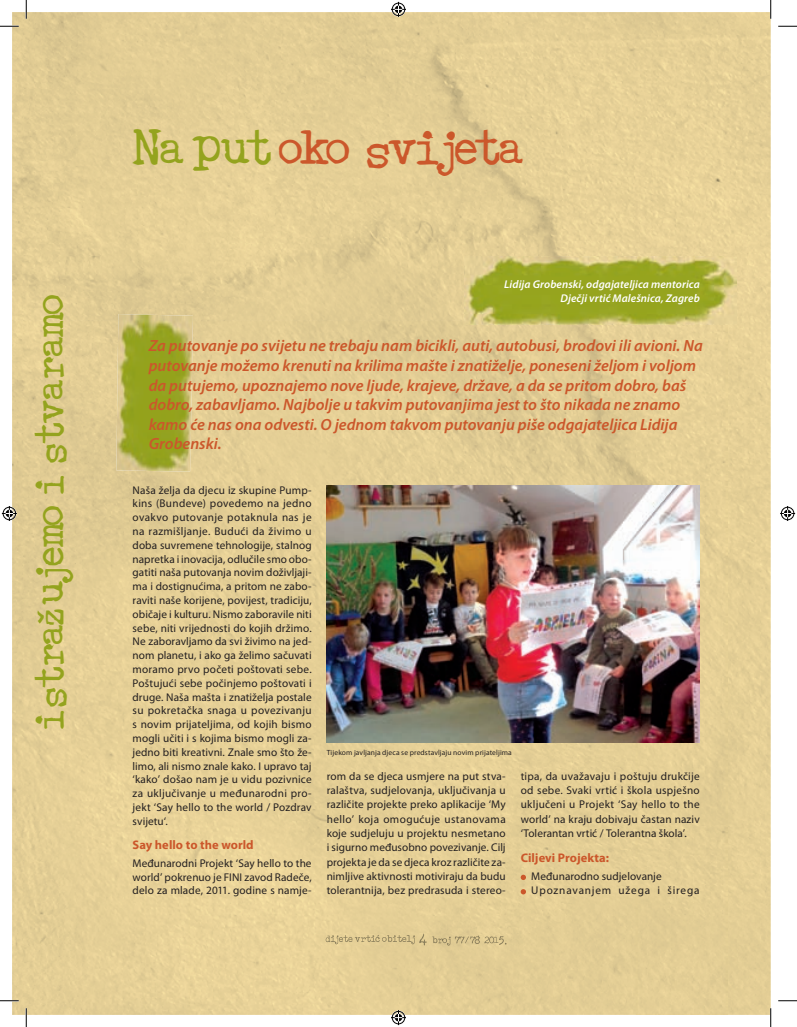
<style>
.page{position:relative;width:797px;height:1027px;background:#fff}
.page>*{position:absolute;margin:0;border:0;box-sizing:border-box;transform-origin:0 0}
.t1{font:37.5px "ACOUSTICBASSV";letter-spacing:-.04em;color:#cb572b}
.t2{font:31.25px "ACOUSTICBASSV";color:#94a31e}
.t3{font:italic 600 16.25px/19.5px "Myriad Pro";color:#cb572b}
.t4{font:700 12.5px "Myriad Pro";letter-spacing:.005em;color:#cb572b}
.t5{font:11.25px/13.8px "Myriad Pro";letter-spacing:.01em;color:#231f20;text-align:justify}
.t6{font:italic 600 11.25px/13.5px "Myriad Pro";letter-spacing:.01em;color:#fff;text-align:right}
.t7{font:7.5px "Myriad Pro";letter-spacing:.015em;color:#231f20}
.s1{color:#94a31e}
</style>
<div class="page">
<img style="left:502px;top:12px;width:268px;height:270px">
<img style="left:12px;top:320px;width:133px;height:695px">
<img style="left:191px;top:320px;width:445px;height:695px">
<div style="left:636px;top:325px;width:91px;height:690px;background:#e5cf96"></div>
<img style="left:326px;top:935px;width:90px;height:9px">
<svg style="left:419px;top:933px;width:8px;height:12px"></svg>
<img style="left:429px;top:935px;width:77px;height:11px">
<img style="left:464px;top:257px;width:272px;height:68px">
<img style="left:116px;top:314px;width:77px;height:158px">
<svg style="left:520px;top:875px;width:6px;height:5px"></svg>
<svg style="left:520px;top:889px;width:6px;height:5px"></svg>
<img style="left:327px;top:485px;width:372px;height:258px">
<svg style="left:0;top:25px;width:19px;height:2px"></svg>
<svg style="left:778px;top:25px;width:19px;height:2px"></svg>
<svg style="left:0;top:1000px;width:19px;height:1px"></svg>
<svg style="left:778px;top:1000px;width:19px;height:1px"></svg>
<svg style="left:25px;top:0;width:2px;height:19px"></svg>
<svg style="left:25px;top:1008px;width:2px;height:19px"></svg>
<svg style="left:770px;top:0;width:1px;height:19px"></svg>
<svg style="left:770px;top:1008px;width:1px;height:19px"></svg>
<svg style="left:391px;top:2px;width:15px;height:15px"></svg>
<svg style="left:391px;top:1010px;width:15px;height:15px"></svg>
<svg style="left:2px;top:506px;width:15px;height:15px"></svg>
<svg style="left:780px;top:506px;width:15px;height:15px"></svg>
<h2 class="t2" style="left:25px;top:732px;width:438px;rotate:-90deg">istražujemo i stvaramo</h2>
<h1 class="t1" style="left:133px;top:118px;width:390px"><span class="s1">Na put</span> oko svijeta</h1>
<p class="t6" style="left:504px;top:278px;width:197px">Lidija Grobenski, odgajateljica mentorica<br>Dječji vrtić Malešnica, Zagreb</p>
<p class="t3" style="left:149px;top:337px;width:555px">Za putovanje po svijetu ne trebaju nam bicikli, auti, autobusi, brodovi ili avioni. Na putovanje možemo krenuti na krilima mašte i znatiželje, poneseni željom i voljom da putujemo, upoznajemo nove ljude, krajeve, države, a da se pritom dobro, baš dobro, zabavljamo. Najbolje u takvim putovanjima jest to što nikada ne znamo kamo će nas ona odvesti. O jednom takvom putovanju piše odgajateljica Lidija Grobenski.</p>
<p class="t5" style="left:133px;top:483px;width:181px">Naša želja da djecu iz skupine Pum p&shy;kins (Bundeve) povedemo na jedno ovakvo putovanje potaknula nas je na razmišljanje. Budući da živimo u doba suvremene tehnologije, stalnog napretka i inovacija, odlučile smo obo&shy;gatiti naša putovanja novim doživljaji&shy;ma i dostignućima, a pritom ne zabo&shy;raviti naše korijene, povijest, tradiciju, običaje i kulturu. Nismo zaboravile niti sebe, niti vrijednosti do kojih držimo.<br>Ne zaboravljamo da svi živimo na jed&shy;nom planetu, i ako ga želimo sačuvati moramo prvo početi poštovati sebe.<br>Poštujući sebe počinjemo poštovati i druge. Naša mašta i znatiželja postale su pokretačka snaga u povezivanju s novim prijateljima, od kojih bismo mogli učiti i s kojima bismo mogli za&shy;jedno biti kreativni. Znale smo što že&shy;limo, ali nismo znale kako. I upravo taj ‘kako’ došao nam je u vidu pozivnice za uključivanje u međunarodni pro&shy;jekt ‘Say hello to the world / Pozdrav svijetu‘.</p>
<p class="t4" style="left:133px;top:837px;width:123px">Say hello to the world</p>
<p class="t5" style="left:133px;top:856px;width:180px">Međunarodni Projekt ‘Say hello to the world’ pokrenuo je FINI zavod Radeče, delo za mlade, 2011. godine s namje-</p>
<p class="t7" style="left:327px;top:748px;width:187px">Tijekom javljanja djeca se predstavljaju novim prijateljima</p>
<p class="t5" style="left:327px;top:768px;width:180px;line-height:14.4px">rom da se djeca usmjere na put stva&shy;ralaštva, sudjelovanja, uključivanja u različite projekte preko aplikacije ‘My hello’ koja omogućuje ustanovama koje sudjeluju u projektu nesmetano i sigurno međusobno povezivanje. Cilj projekta je da se djeca kroz različite za&shy;nimljive aktivnosti motiviraju da budu tolerantnija, bez predrasuda i stereo-</p>
<p class="t5" style="left:520px;top:768px;width:180px;line-height:14.4px">tipa, da uvažavaju i poštuju drukčije od sebe. Svaki vrtić i škola uspješno uključeni u Projekt ‘Say hello to the world’ na kraju dobivaju častan naziv ‘Tolerantan vrtić / Tolerantna škola’.</p>
<p class="t4" style="left:520px;top:850px;width:90px">Ciljevi Projekta:</p>
<p class="t5" style="left:531px;top:869px;width:170px;line-height:14.4px">Međunarodno sudjelovanje<br>Upoznavanjem užega i širega</p>
</div>
